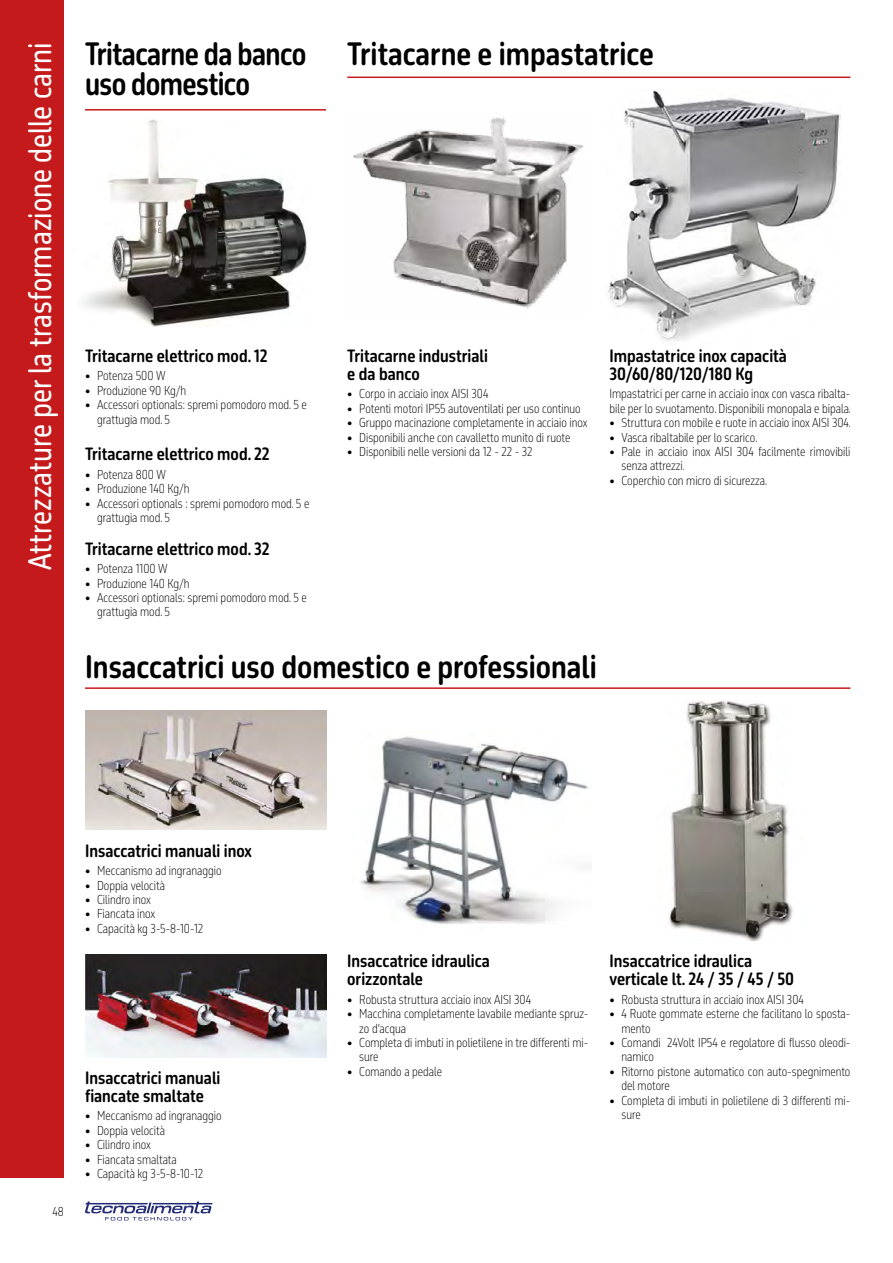
<style>
.page{position:relative;width:893px;height:1263px;background:#fff}
.page>*{position:absolute;margin:0;border:0;box-sizing:border-box;transform-origin:0 0}
.t1{font:700 30px "October Condensed DL";color:#000}
.t2{font:30px "October Condensed DL";color:#fff}
.t3{font:700 30px/30px "October Condensed DL";letter-spacing:-.02em;color:#000;scale:.96 1}
.t4{font:700 16.5px/18px "October Condensed DL";color:#000}
.t5{font:200 12px/14.4px "October Condensed DL";color:#000}
</style>
<div class="page">
<img style="left:353px;top:117px;width:231px;height:192px">
<img style="left:607px;top:89px;width:233px;height:253px">
<svg style="left:85px;top:1201px;width:128px;height:19px"></svg>
<div style="left:0;top:0;width:64px;height:1178px;background:#c51a1b"></div>
<img style="left:83px;top:119px;width:224px;height:208px">
<hr style="left:85px;top:687px;width:765px;height:2px;background:#c51a1b">
<img style="left:85px;top:710px;width:241px;height:119px">
<img style="left:85px;top:954px;width:241px;height:103px">
<img style="left:360px;top:736px;width:231px;height:188px">
<img style="left:669px;top:701px;width:124px;height:240px">
<hr style="left:85px;top:109px;width:241px;height:2px;background:#c51a1b">
<hr style="left:347px;top:77px;width:503px;height:1px;background:#c51a1b">
<h1 class="t2" style="left:21px;top:570px;width:529px;rotate:-90deg">Attrezzature per la trasformazione delle carni</h1>
<h1 class="t3" style="left:85px;top:40px;width:232px">Tritacarne da banco uso domestico</h1>
<h1 class="t1" style="left:347px;top:35px;width:308px">Tritacarne e impastatrice</h1>
<h2 class="t4" style="left:85px;top:347px;width:184px">Tritacarne elettrico mod. 12</h2>
<p class="t5" style="left:85px;top:369px;width:82px">• Potenza 500 W</p>
<p class="t5" style="left:85px;top:383px;width:103px">• Produzione 90 Kg/h</p>
<p class="t5" style="left:97px;top:398px;width:211px;text-indent:-12px">• Accessori optionals: spremi pomodoro mod. 5 e grattugia mod. 5</p>
<h2 class="t4" style="left:85px;top:445px;width:186px">Tritacarne elettrico mod. 22</h2>
<p class="t5" style="left:85px;top:467px;width:83px">• Potenza 800 W</p>
<p class="t5" style="left:85px;top:482px;width:106px">• Produzione 140 Kg/h</p>
<p class="t5" style="left:97px;top:496px;width:214px;text-indent:-12px">• Accessori optionals : spremi pomodoro mod. 5 e grattugia mod. 5</p>
<h2 class="t4" style="left:85px;top:540px;width:186px">Tritacarne elettrico mod. 32</h2>
<p class="t5" style="left:85px;top:561px;width:84px">• Potenza 1100 W</p>
<p class="t5" style="left:85px;top:576px;width:106px">• Produzione 140 Kg/h</p>
<p class="t5" style="left:97px;top:590px;width:211px;text-indent:-12px">• Accessori optionals: spremi pomodoro mod. 5 e grattugia mod. 5</p>
<h2 class="t4" style="left:347px;top:347px;width:142px">Tritacarne industriali e da banco</h2>
<p class="t5" style="left:347px;top:387px;width:143px">• Corpo in acciaio inox AISI 304</p>
<p class="t5" style="left:347px;top:401px;width:235px">• Potenti motori IP55 autoventilati per uso continuo</p>
<p class="t5" style="left:347px;top:416px;width:242px">• Gruppo macinazione completamente in acciaio inox</p>
<p class="t5" style="left:347px;top:430px;width:225px">• Disponibili anche con cavalletto munito di ruote</p>
<p class="t5" style="left:347px;top:444px;width:187px">• Disponibili nelle versioni da 12 - 22 - 32</p>
<h1 class="t1" style="left:85px;top:647px;width:513px">Insaccatrici uso domestico e professionali</h1>
<h2 class="t4" style="left:609px;top:347px;width:179px">Impastatrice inox capacità<br>30/60/80/120/180 Kg</h2>
<p class="t5" style="left:609px;top:387px;width:243px">Impastatrici per carne in acciaio inox con vasca ribalta&shy;bile per lo svuotamento. Disponibili monopala e bipala.</p>
<p class="t5" style="left:609px;top:416px;width:243px">• Struttura con mobile e ruote in acciaio inox AISI 304.</p>
<p class="t5" style="left:609px;top:430px;width:149px">• Vasca ribaltabile per lo scarico.</p>
<p class="t5" style="left:621px;top:444px;width:230px;text-indent:-12px">• Pale in acciaio inox AISI 304 facilmente rimovibili senza attrezzi.</p>
<p class="t5" style="left:609px;top:473px;width:159px">• Coperchio con micro di sicurezza.</p>
<h2 class="t4" style="left:85px;top:842px;width:168px">Insaccatrici manuali inox</h2>
<p class="t5" style="left:85px;top:863px;width:138px">• Meccanismo ad ingranaggio</p>
<p class="t5" style="left:85px;top:878px;width:82px">• Doppia velocità</p>
<p class="t5" style="left:85px;top:892px;width:67px">• Cilindro inox</p>
<p class="t5" style="left:85px;top:907px;width:72px">• Fiancata inox</p>
<p class="t5" style="left:85px;top:921px;width:120px">• Capacità kg 3-5-8-10-12</p>
<p class="t5" style="left:52px;top:1204px;width:13px">48</p>
<h2 class="t4" style="left:85px;top:1069px;width:137px">Insaccatrici manuali fiancate smaltate</h2>
<p class="t5" style="left:85px;top:1109px;width:138px">• Meccanismo ad ingranaggio</p>
<p class="t5" style="left:85px;top:1123px;width:82px">• Doppia velocità</p>
<p class="t5" style="left:85px;top:1137px;width:67px">• Cilindro inox</p>
<p class="t5" style="left:85px;top:1152px;width:93px">• Fiancata smaltata</p>
<p class="t5" style="left:85px;top:1166px;width:120px">• Capacità kg 3-5-8-10-12</p>
<h2 class="t4" style="left:347px;top:952px;width:144px">Insaccatrice idraulica orizzontale</h2>
<p class="t5" style="left:347px;top:992px;width:185px">• Robusta struttura acciaio inox AISI 304</p>
<p class="t5" style="left:359px;top:1006px;width:230px;text-indent:-12px">• Macchina completamente lavabile mediante spruz&shy;zo d’acqua</p>
<p class="t5" style="left:359px;top:1035px;width:230px;text-indent:-12px">• Completa di imbuti in polietilene in tre differenti mi&shy;sure</p>
<p class="t5" style="left:347px;top:1064px;width:96px">• Comando a pedale</p>
<h2 class="t4" style="left:609px;top:952px;width:186px">Insaccatrice idraulica verticale lt. 24 / 35 / 45 / 50</h2>
<p class="t5" style="left:609px;top:992px;width:196px">• Robusta struttura in acciaio inox AISI 304</p>
<p class="t5" style="left:621px;top:1006px;width:230px;text-indent:-12px">• 4 Ruote gommate esterne che facilitano lo sposta&shy;mento</p>
<p class="t5" style="left:621px;top:1035px;width:230px;text-indent:-12px">• Comandi 24Volt IP54 e regolatore di flusso oleodi&shy;namico</p>
<p class="t5" style="left:621px;top:1064px;width:230px;text-indent:-12px">• Ritorno pistone automatico con auto-spegnimento del motore</p>
<p class="t5" style="left:621px;top:1093px;width:230px;text-indent:-12px">• Completa di imbuti in polietilene di 3 differenti mi&shy;sure</p>
</div>
